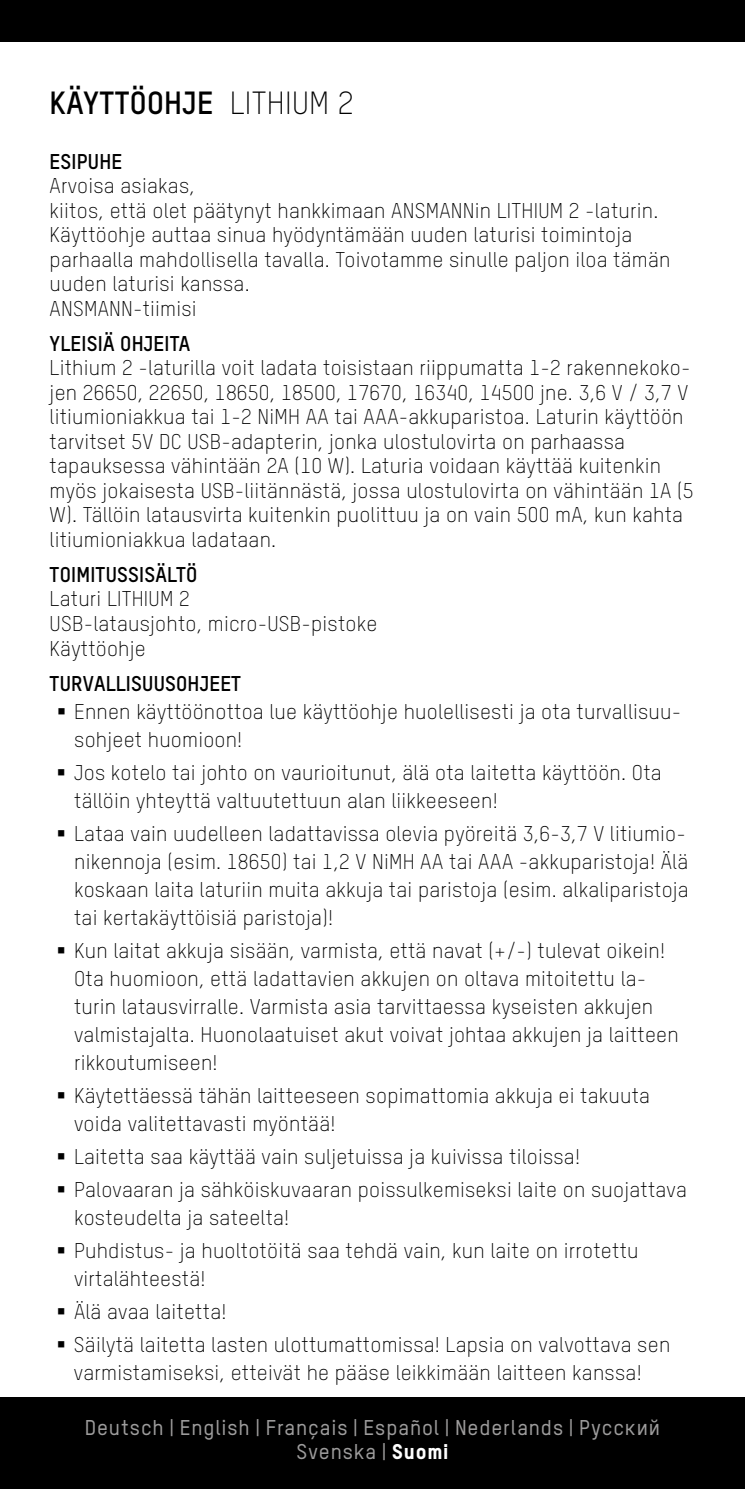
<style>
.page{position:relative;width:745px;height:1489px;background:#fff}
.page>*{position:absolute;margin:0;border:0;box-sizing:border-box;transform-origin:0 0}
.t1{font:700 31.5px "TSTARPRO";letter-spacing:.01em;color:#000}
.t2{font:300 21px/24.5px "TSTARPRO";letter-spacing:.01em;color:#000}
.t3{font:500 21px/24.5px "TSTARPRO";letter-spacing:.045em;color:#9d9c9c;text-align:center}
.t4{font:700 21px "TSTARPRO";letter-spacing:.01em;color:#000}
.s1{font-weight:300}
.s2{font-weight:800;color:#fff}
</style>
<div class="page">
<div style="left:0;top:0;width:744px;height:42px;background:#000"></div>
<div style="left:0;top:1397px;width:744px;height:91px;background:#000"></div>
<h1 class="t1" style="left:50px;top:83px;width:305px">KÄYTTÖOHJE <span class="s1">LITHIUM 2</span></h1>
<p class="t4" style="left:50px;top:148px;width:74px">ESIPUHE</p>
<p class="t2" style="left:50px;top:174px;width:622px">Arvoisa asiakas,<br>kiitos, että olet päätynyt hankkimaan ANSMANNin LITHIUM 2 -laturin.<br>Käyttöohje auttaa sinua hyödyntämään uuden laturisi toimintoja parhaalla mahdollisella tavalla. Toivotamme sinulle paljon iloa tämän uuden laturisi kanssa.<br>ANSMANN-tiimisi</p>
<p class="t4" style="left:50px;top:330px;width:142px">YLEISIÄ OHJEITA</p>
<p class="t2" style="left:50px;top:356px;width:645px">Lithium 2 -laturilla voit ladata toisistaan riippumatta 1-2 rakennekoko&shy;jen 26650, 22650, 18650, 18500, 17670, 16340, 14500 jne. 3,6 V / 3,7 V litiumioniakkua tai 1-2 NiMH AA tai AAA-akkuparistoa. Laturin käyttöön tarvitset 5V DC USB-adapterin, jonka ulostulovirta on parhaassa tapauksessa vähintään 2A (10 W). Laturia voidaan käyttää kuitenkin myös jokaisesta USB-liitännästä, jossa ulostulovirta on vähintään 1A (5<br>W). Tällöin latausvirta kuitenkin puolittuu ja on vain 500 mA, kun kahta litiumioniakkua ladataan.</p>
<p class="t4" style="left:50px;top:561px;width:149px">TOIMITUSSISÄLTÖ</p>
<p class="t2" style="left:50px;top:587px;width:329px">Laturi LITHIUM 2<br>USB-latausjohto, micro-USB-pistoke<br>Käyttöohje</p>
<p class="t4" style="left:50px;top:670px;width:193px">TURVALLISUUSOHJEET</p>
<p class="t2" style="left:74px;top:697px;width:608px;line-height:28px">Ennen käyttöönottoa lue käyttöohje huolellisesti ja ota turvallisuu&shy;sohjeet huomioon!</p>
<p class="t2" style="left:74px;top:758px;width:588px;line-height:28px">Jos kotelo tai johto on vaurioitunut, älä ota laitetta käyttöön. Ota tällöin yhteyttä valtuutettuun alan liikkeeseen!</p>
<p class="t2" style="left:74px;top:819px;width:615px;line-height:28px">Lataa vain uudelleen ladattavissa olevia pyöreitä 3,6-3,7 V litiumio&shy;nikennoja (esim. 18650) tai 1,2 V NiMH AA tai AAA -akkuparistoja! Älä koskaan laita laturiin muita akkuja tai paristoja (esim. alkaliparistoja tai kertakäyttöisiä paristoja)!</p>
<p class="t2" style="left:74px;top:936px;width:605px;line-height:28px">Kun laitat akkuja sisään, varmista, että navat (+/-) tulevat oikein!<br>Ota huomioon, että ladattavien akkujen on oltava mitoitettu la&shy;turin latausvirralle. Varmista asia tarvittaessa kyseisten akkujen valmistajalta. Huonolaatuiset akut voivat johtaa akkujen ja laitteen rikkoutumiseen!</p>
<p class="t2" style="left:74px;top:1081px;width:577px;line-height:28px">Käytettäessä tähän laitteeseen sopimattomia akkuja ei takuuta voida valitettavasti myöntää!</p>
<p class="t2" style="left:74px;top:1139px;width:614px;line-height:32.9px">Laitetta saa käyttää vain suljetuissa ja kuivissa tiloissa!<br>Palovaaran ja sähköiskuvaaran poissulkemiseksi laite on suojattava</p>
<p class="t2" style="left:74px;top:1200px;width:565px;line-height:32.9px">kosteudelta ja sateelta!<br>Puhdistus- ja huoltotöitä saa tehdä vain, kun laite on irrotettu</p>
<p class="t2" style="left:74px;top:1261px;width:597px;line-height:32.9px">virtalähteestä!<br>Älä avaa laitetta!<br>Säilytä laitetta lasten ulottumattomissa! Lapsia on valvottava sen</p>
<p class="t2" style="left:74px;top:1359px;width:569px">varmistamiseksi, etteivät he pääse leikkimään laitteen kanssa!</p>
<p class="t3" style="left:85px;top:1416px;width:576px">Deutsch | English | Français | Español | Nederlands | Pусский<br>Svenska | <span class="s2">Suomi</span></p>
</div>
